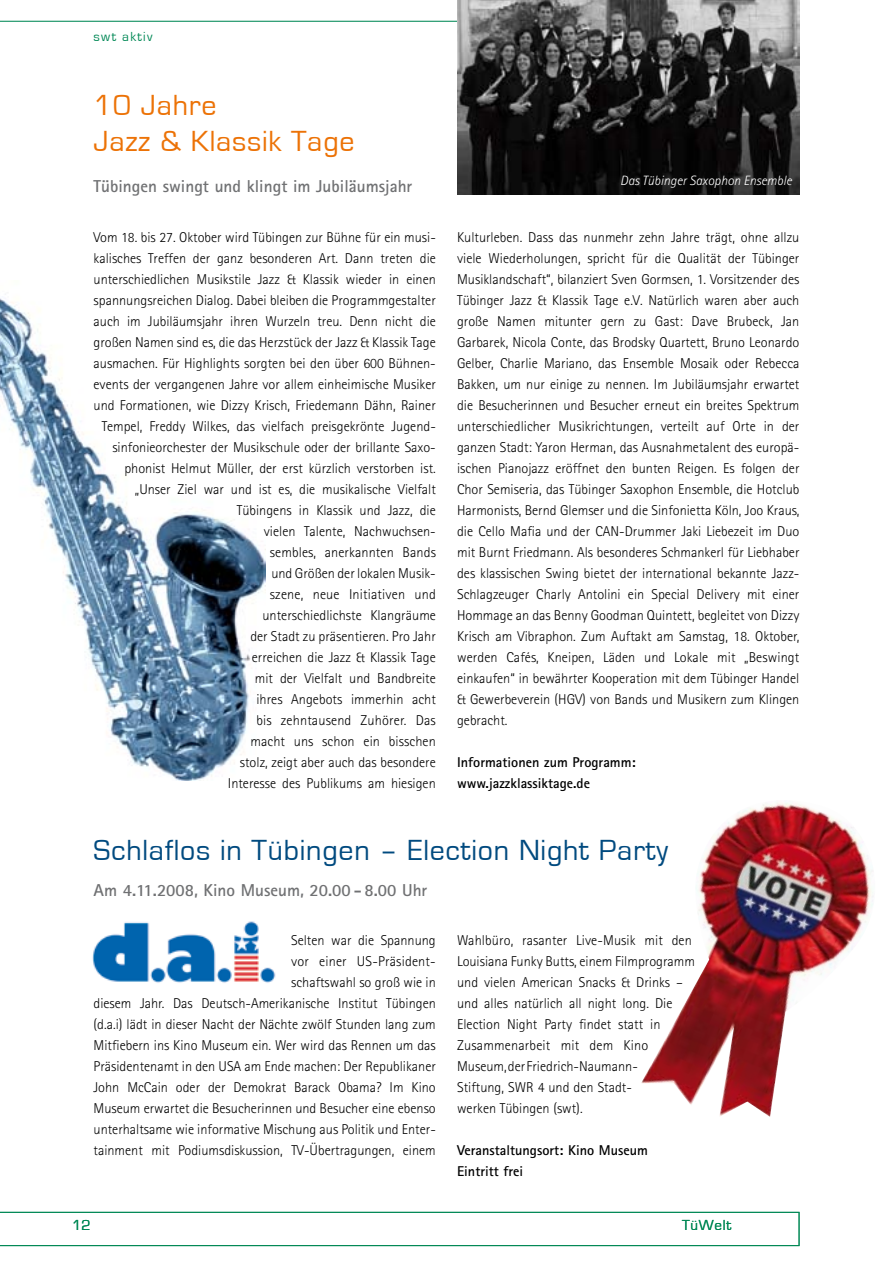
<style>
.page{position:relative;width:893px;height:1263px;background:#fff}
.page>*{position:absolute;margin:0;border:0;box-sizing:border-box;transform-origin:0 0}
.t1{font:30px "Eurostile";letter-spacing:.025em;color:#004a7f}
.t2{font:30px/36px "Eurostile";letter-spacing:.025em;color:#ec7206}
.t3{font:700 17.25px "Rotis Sans Serif";color:#707173}
.t4{font:15px "Eurostile";letter-spacing:.05em;color:#085}
.t5{font:300 14.25px/21px "Rotis Sans Serif";color:#000;text-align:right}
.t6{font:700 14.25px/21px "Rotis Sans Serif";color:#000}
.t7{font:italic 300 13.5px "Rotis Sans Serif";color:#fff}
.t8{font:13.5px "Eurostile";letter-spacing:.1em;color:#085}
</style>
<div class="page">
<hr style="left:0;top:21px;width:799px;height:1px;background:#085">
<img style="left:0;top:294px;width:266px;height:486px">
<svg style="left:0;top:1212px;width:799px;height:34px"></svg>
<img style="left:641px;top:802px;width:232px;height:315px">
<img style="left:92px;top:921px;width:184px;height:62px">
<img style="left:457px;top:0;width:342px;height:194px">
<p class="t8" style="left:94px;top:29px;width:61px">swt aktiv</p>
<h1 class="t2" style="left:94px;top:87px;width:262px">10 Jahre<br>Jazz &amp; Klassik Tage</h1>
<p class="t3" style="left:94px;top:175px;width:320px">Tübingen swingt und klingt im Jubiläumsjahr</p>
<p class="t7" style="left:620px;top:173px;width:173px">Das Tübinger Saxophon Ensemble</p>
<p class="t5" style="left:94px;top:226px;width:344px">Vom 18. bis 27. Oktober wird Tübingen zur Bühne für ein musi&shy;kalisches Treffen der ganz besonderen Art. Dann treten die unterschiedlichen Musikstile Jazz &amp; Klassik wieder in einen spannungsreichen Dialog. Dabei bleiben die Programmgestalter auch im Jubiläumsjahr ihren Wurzeln treu. Denn nicht die großen Namen sind es, die das Herzstück der Jazz &amp; Klassik Tage ausmachen. Für Highlights sorgten bei den über 600 Bühnen&shy;events der vergangenen Jahre vor allem einheimische Musiker und Formationen, wie Dizzy Krisch, Friedemann Dähn, Rainer Tempel, Freddy Wilkes, das vielfach preisgekrönte Jugend&shy;sinfonieorchester der Musikschule oder der brillante Saxo&shy;phonist Helmut Müller, der erst kürzlich verstorben ist. „Unser Ziel war und ist es, die musikalische Vielfalt Tübingens in Klassik und Jazz, die<br>vielen Talente, Nachwuchsen-<br>sembles, anerkannten Bands<br>und Größen der lokalen Musik-<br>szene, neue Initiativen und<br>unterschiedlichste Klangräume<br>der Stadt zu präsentieren. Pro Jahr<br>erreichen die Jazz &amp; Klassik Tage<br>mit der Vielfalt und Bandbreite<br>ihres Angebots immerhin acht<br>bis zehntausend Zuhörer. Das<br>macht uns schon ein bisschen<br>stolz, zeigt aber auch das besondere<br>Interesse des Publikums am hiesigen</p>
<p class="t5" style="left:457px;top:226px;width:344px;text-align:justify">Kulturleben. Dass das nunmehr zehn Jahre trägt, ohne allzu viele Wiederholungen, spricht für die Qualität der Tübinger Musiklandschaft“, bilanziert Sven Gormsen, 1. Vorsitzender des Tübinger Jazz &amp; Klassik Tage e.V. Natürlich waren aber auch große Namen mitunter gern zu Gast: Dave Brubeck, Jan Garbarek, Nicola Conte, das Brodsky Quartett, Bruno Leonardo Gelber, Charlie Mariano, das Ensemble Mosaik oder Rebecca Bakken, um nur einige zu nennen. Im Jubiläumsjahr erwartet die Besucherinnen und Besucher erneut ein breites Spektrum unterschiedlicher Musikrichtungen, verteilt auf Orte in der ganzen Stadt: Yaron Herman, das Ausnahmetalent des europä&shy;ischen Pianojazz eröffnet den bunten Reigen. Es folgen der Chor Semiseria, das Tübinger Saxophon Ensemble, die Hotclub Harmonists, Bernd Glemser und die Sinfonietta Köln, Joo Kraus, die Cello Mafia und der CAN-Drummer Jaki Liebezeit im Duo mit Burnt Friedmann. Als besonderes Schmankerl für Liebhaber des klassischen Swing bietet der international bekannte Jazz-Schlagzeuger Charly Antolini ein Special Delivery mit einer Hommage an das Benny Goodman Quintett, begleitet von Dizzy Krisch am Vibraphon. Zum Auftakt am Samstag, 18. Oktober, werden Cafés, Kneipen, Läden und Lokale mit „Beswingt einkaufen“ in bewährter Kooperation mit dem Tübinger Handel &amp; Gewerbeverein (HGV) von Bands und Musikern zum Klingen gebracht.</p>
<p class="t6" style="left:457px;top:751px;width:180px">Informationen zum Programm: www.jazzklassiktage.de</p>
<h1 class="t1" style="left:94px;top:834px;width:576px">Schlaflos in Tübingen – Election Night Party</h1>
<p class="t3" style="left:94px;top:879px;width:335px">Am 4.11.2008, Kino Museum, 20.00 - 8.00 Uhr</p>
<p class="t5" style="left:94px;top:930px;width:344px">Selten war die Spannung<br>vor einer US-Präsident-<br>schaftswahl so groß wie in<br>diesem Jahr. Das Deutsch-Amerikanische Institut Tübingen (d.a.i) lädt in dieser Nacht der Nächte zwölf Stunden lang zum Mitfiebern ins Kino Museum ein. Wer wird das Rennen um das Präsidentenamt in den USA am Ende machen: Der Republikaner John McCain oder der Demokrat Barack Obama? Im Kino Museum erwartet die Besucherinnen und Besucher eine ebenso unterhaltsame wie informative Mischung aus Politik und Enter&shy;tainment mit Podiumsdiskussion, TV-Übertragungen, einem</p>
<p class="t5" style="left:457px;top:930px;width:239px;text-align:left">Wahlbüro, rasanter Live-Musik mit den Louisiana Funky Butts, einem Filmprogramm und vielen American Snacks &amp; Drinks – und alles natürlich all night long. Die Election Night Party findet statt in Zusammenarbeit mit dem Kino Museum, der Friedrich-Naumann-<br>Stiftung, SWR 4 und den Stadt-<br>werken Tübingen (swt).</p>
<p class="t6" style="left:457px;top:1139px;width:192px">Veranstaltungsort: Kino Museum<br>Eintritt frei</p>
<p class="t4" style="left:72px;top:1217px;width:20px">12</p>
<p class="t4" style="left:682px;top:1217px;width:51px">TüWelt</p>
</div>
